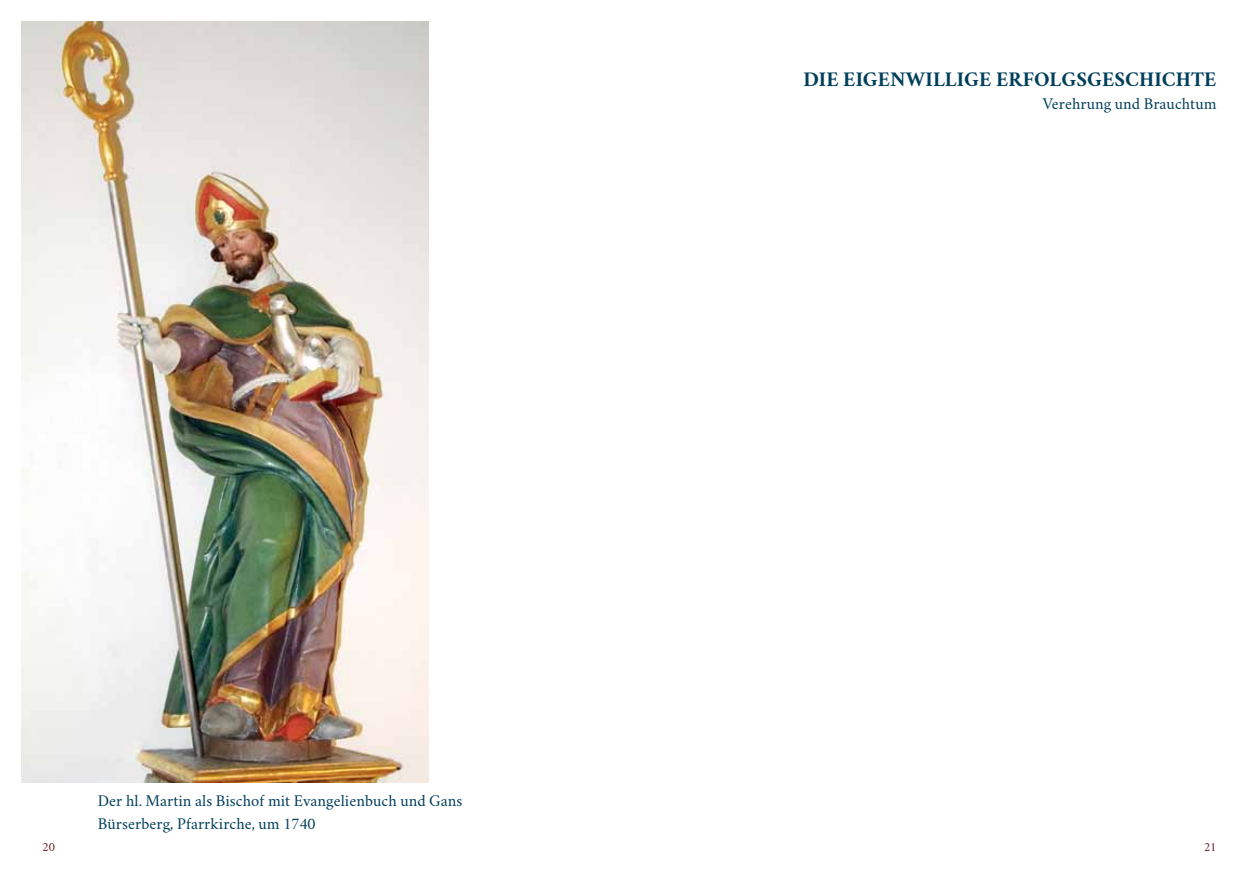
<style>
.page{position:relative;width:1259px;height:893px;background:#fff}
.page>*{position:absolute;margin:0;border:0;box-sizing:border-box;transform-origin:0 0}
.t1{font:700 21px "Crimson";letter-spacing:.005em;color:#003f5b}
.t2{font:16.5px/22.5px "Crimson";letter-spacing:.005em;color:#003f5b}
.t3{font:12.75px "Crimson";color:#682023}
</style>
<div class="page">
<img style="left:21px;top:21px;width:408px;height:762px">
<p class="t2" style="left:98px;top:788px;width:366px">Der hl. Martin als Bischof mit Evangelienbuch und Gans<br>Bürserberg, Pfarrkirche, um 1740</p>
<p class="t1" style="left:803px;top:64px;width:414px">DIE EIGENWILLIGE ERFOLGSGESCHICHTE</p>
<p class="t2" style="left:1042px;top:90px;width:175px">Verehrung und Brauchtum</p>
<p class="t3" style="left:43px;top:837px;width:14px">20</p>
<p class="t3" style="left:1204px;top:837px;width:14px">21</p>
</div>
